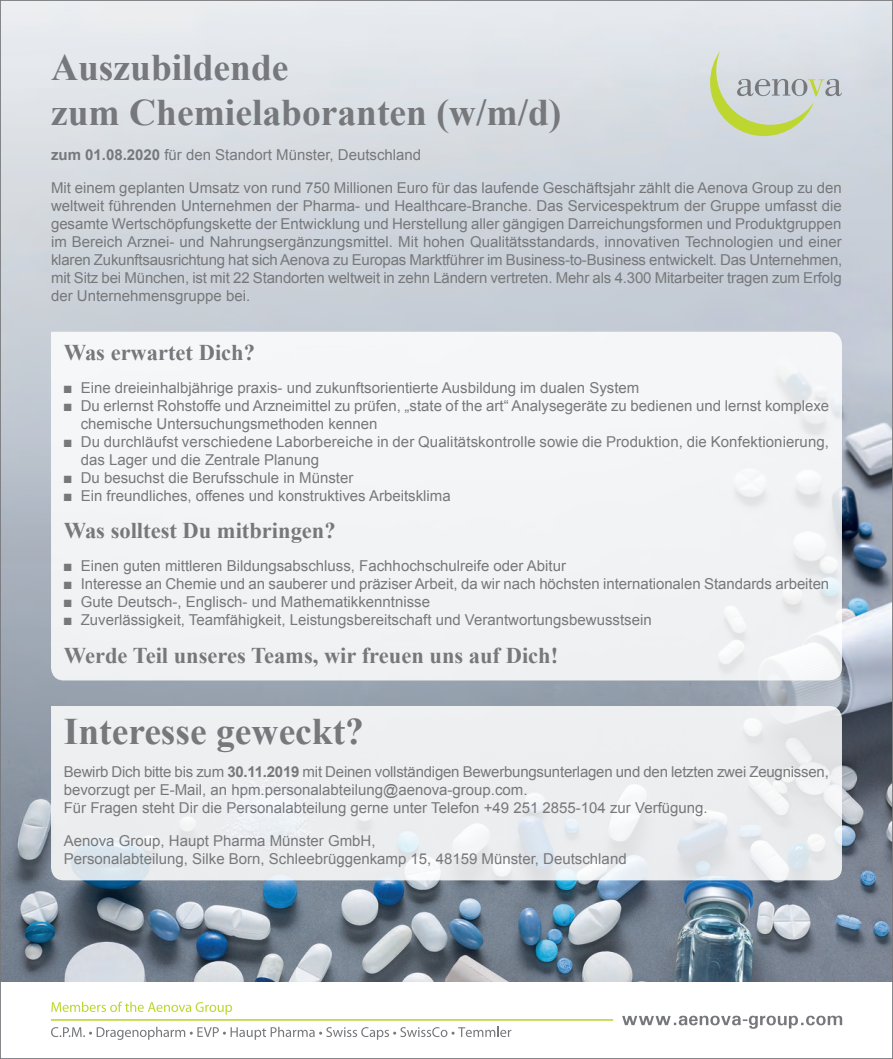
<style>
.page{position:relative;width:893px;height:1059px;background:#fff}
.page>*{position:absolute;margin:0;border:0;box-sizing:border-box;transform-origin:0 0}
.t1{font:700 37.5px/45px "Times New Roman";color:#76787b}
.t2{font:700 22.5px "Times New Roman";color:#76787b}
.t3{font:15px/18px "Arial";color:#76787b}
.s1{font-weight:700}
</style>
<div class="page">
<img style="left:2px;top:2px;width:889px;height:980px">
<svg style="left:710px;top:51px;width:132px;height:85px;background:#ced5c6"></svg>
<svg style="left:622px;top:1015px;width:220px;height:14px"></svg>
<svg style="left:51px;top:1001px;width:181px;height:13px"></svg>
<svg style="left:51px;top:1027px;width:460px;height:13px"></svg>
<hr style="left:51px;top:1019px;width:562px;height:1px;background:#bdd536">
<div style="left:51px;top:332px;width:791px;height:348px;background:#f2f4f5"></div>
<svg style="left:51px;top:706px;width:791px;height:174px;background:#ebedef"></svg>
<h1 class="t1" style="left:51px;top:44px;width:512px">Auszubildende<br>zum Chemielaboranten (w/m/d)</h1>
<p class="t3" style="left:51px;top:146px;width:372px"><span class="s1">zum 01.08.2020</span> für den Standort Münster, Deutschland</p>
<p class="t3" style="left:51px;top:179px;width:793px;text-align:justify">Mit einem geplanten Umsatz von rund 750 Millionen Euro für das laufende Geschäftsjahr zählt die Aenova Group zu den weltweit führenden Unternehmen der Pharma- und Healthcare-Branche. Das Servicespektrum der Gruppe umfasst die gesamte Wertschöpfungskette der Entwicklung und Herstellung aller gängigen Darreichungsformen und Produktgruppen im Bereich Arznei- und Nahrungsergänzungsmittel. Mit hohen Qualitätsstandards, innovativen Technologien und einer klaren Zukunftsausrichtung hat sich Aenova zu Europas Marktführer im Business-to-Business entwickelt. Das Unternehmen, mit Sitz bei München, ist mit 22 Standorten weltweit in zehn Ländern vertreten. Mehr als 4.300 Mitarbeiter tragen zum Erfolg der Unternehmensgruppe bei.</p>
<h2 class="t2" style="left:64px;top:337px;width:193px">Was erwartet Dich?</h2>
<p class="t3" style="left:64px;top:379px;width:577px">■ Eine dreieinhalbjährige praxis- und zukunftsorientierte Ausbildung im dualen System</p>
<p class="t3" style="left:81px;top:397px;width:750px;text-indent:-17px">■ Du erlernst Rohstoffe und Arzneimittel zu prüfen, „state of the art“ Analysegeräte zu bedienen und lernst komplexe chemische Untersuchungsmethoden kennen</p>
<p class="t3" style="left:81px;top:433px;width:750px;text-indent:-17px">■ Du durchläufst verschiedene Laborbereiche in der Qualitätskontrolle sowie die Produktion, die Konfektionierung, das Lager und die Zentrale Planung</p>
<p class="t3" style="left:64px;top:469px;width:291px">■ Du besuchst die Berufsschule in Münster</p>
<p class="t3" style="left:64px;top:487px;width:388px">■ Ein freundliches, offenes und konstruktives Arbeitsklima</p>
<h2 class="t2" style="left:64px;top:515px;width:273px">Was solltest Du mitbringen?</h2>
<p class="t3" style="left:64px;top:557px;width:504px">■ Einen guten mittleren Bildungsabschluss, Fachhochschulreife oder Abitur</p>
<p class="t3" style="left:64px;top:575px;width:767px">■ Interesse an Chemie und an sauberer und präziser Arbeit, da wir nach höchsten internationalen Standards arbeiten</p>
<p class="t3" style="left:64px;top:593px;width:368px">■ Gute Deutsch-, Englisch- und Mathematikkenntnisse</p>
<p class="t3" style="left:64px;top:611px;width:589px">■ Zuverlässigkeit, Teamfähigkeit, Leistungsbereitschaft und Verantwortungsbewusstsein</p>
<h2 class="t2" style="left:64px;top:640px;width:496px">Werde Teil unseres Teams, wir freuen uns auf Dich!</h2>
<h1 class="t1" style="left:64px;top:708px;width:302px">Interesse geweckt?</h1>
<p class="t3" style="left:64px;top:763px;width:767px">Bewirb Dich bitte bis zum <span class="s1">30.11.2019</span> mit Deinen vollständigen Bewerbungsunterlagen und den letzten zwei Zeugnissen, bevorzugt per E-Mail, an hpm.personalabteilung@aenova-group.com.<br>Für Fragen steht Dir die Personalabteilung gerne unter Telefon +49 251 2855-104 zur Verfügung.</p>
<p class="t3" style="left:64px;top:832px;width:564px">Aenova Group, Haupt Pharma Münster GmbH,<br>Personalabteilung, Silke Born, Schleebrüggenkamp 15, 48159 Münster, Deutschland</p>
</div>
